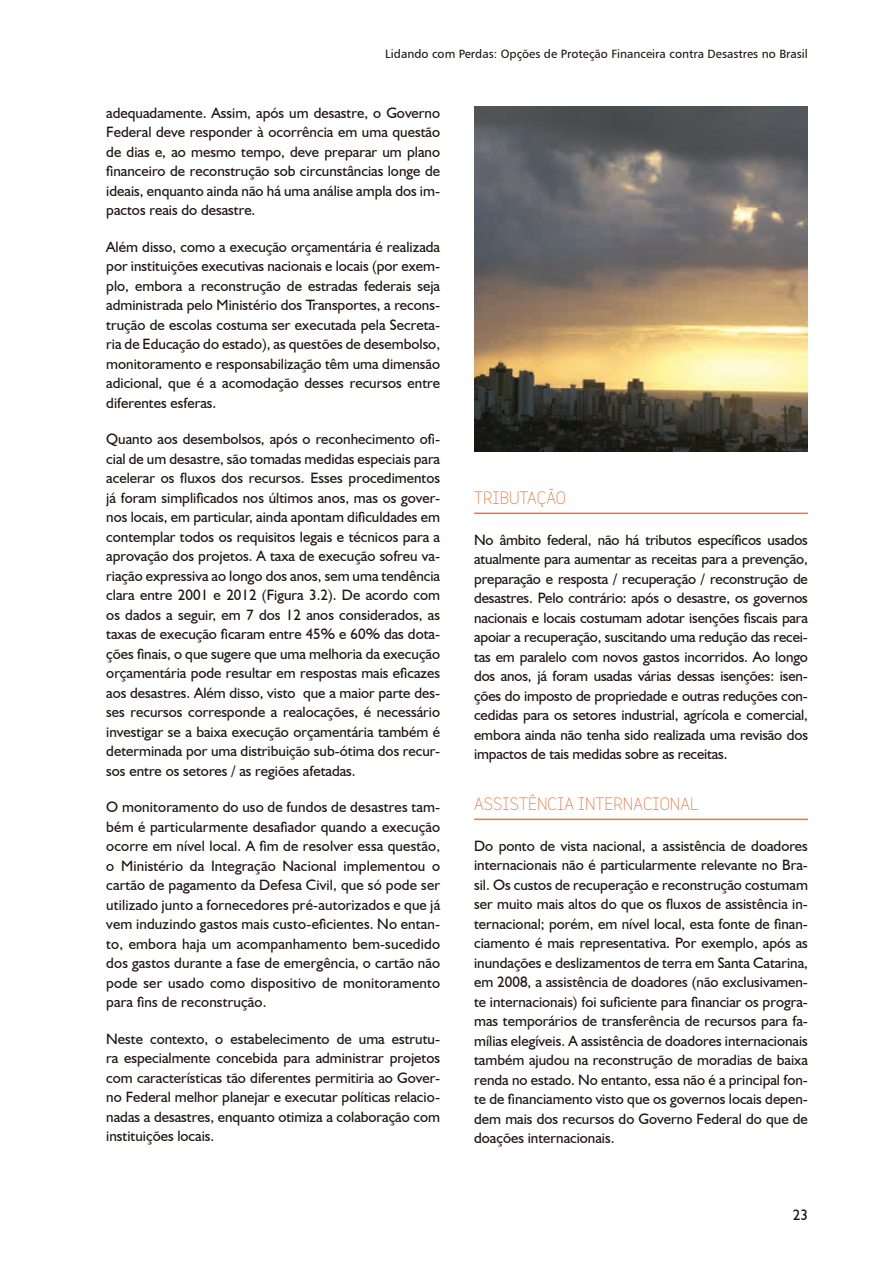
<style>
.page{position:relative;width:893px;height:1263px;background:#fff}
.page>*{position:absolute;margin:0;border:0;box-sizing:border-box;transform-origin:0 0}
.t1{font:16.5px "Variable";color:#ea773f}
.t2{font:15px/19.5px "Humanist 521 BT";color:#1f1410;text-align:justify}
.t3{font:12px "Humanist 777 BT Roman B";color:#1f1410}
</style>
<div class="page">
<hr style="left:474px;top:513px;width:334px;height:1px;background:#ea773f">
<hr style="left:474px;top:819px;width:334px;height:1px;background:#ea773f">
<img style="left:474px;top:106px;width:334px;height:345px">
<p class="t3" style="left:385px;top:46px;width:424px">Lidando com Perdas: Opções de Proteção Financeira contra Desastres no Brasil</p>
<p class="t2" style="left:106px;top:103px;width:335px">adequadamente. Assim, após um desastre, o Governo Federal deve responder à ocorrência em uma questão de dias e, ao mesmo tempo, deve preparar um plano financeiro de reconstrução sob circunstâncias longe de ideais, enquanto ainda não há uma análise ampla dos im&shy;pactos reais do desastre.</p>
<p class="t2" style="left:106px;top:237px;width:335px">Além disso, como a execução orçamentária é realizada por instituições executivas nacionais e locais (por exem&shy;plo, embora a reconstrução de estradas federais seja administrada pelo Ministério dos Transportes, a recons&shy;trução de escolas costuma ser executada pela Secreta&shy;ria de Educação do estado), as questões de desembolso, monitoramento e responsabilização têm uma dimensão adicional, que é a acomodação desses recursos entre diferentes esferas.</p>
<p class="t2" style="left:106px;top:429px;width:335px">Quanto aos desembolsos, após o reconhecimento ofi&shy;cial de um desastre, são tomadas medidas especiais para acelerar os fluxos dos recursos. Esses procedimentos já foram simplificados nos últimos anos, mas os gover&shy;nos locais, em particular, ainda apontam dificuldades em contemplar todos os requisitos legais e técnicos para a aprovação dos projetos. A taxa de execução sofreu va&shy;riação expressiva ao longo dos anos, sem uma tendência clara entre 2001 e 2012 (Figura 3.2). De acordo com os dados a seguir, em 7 dos 12 anos considerados, as taxas de execução ficaram entre 45% e 60% das dota&shy;ções finais, o que sugere que uma melhoria da execução orçamentária pode resultar em respostas mais eficazes aos desastres. Além disso, visto que a maior parte des&shy;ses recursos corresponde a realocações, é necessário investigar se a baixa execução orçamentária também é determinada por uma distribuição sub-ótima dos recur&shy;sos entre os setores / as regiões afetadas.</p>
<p class="t2" style="left:106px;top:797px;width:335px">O monitoramento do uso de fundos de desastres tam&shy;bém é particularmente desafiador quando a execução ocorre em nível local. A fim de resolver essa questão, o Ministério da Integração Nacional implementou o cartão de pagamento da Defesa Civil, que só pode ser utilizado junto a fornecedores pré-autorizados e que já vem induzindo gastos mais custo-eficientes. No entan&shy;to, embora haja um acompanhamento bem-sucedido dos gastos durante a fase de emergência, o cartão não pode ser usado como dispositivo de monitoramento para fins de reconstrução.</p>
<p class="t2" style="left:106px;top:1029px;width:335px">Neste contexto, o estabelecimento de uma estrutu&shy;ra especialmente concebida para administrar projetos com características tão diferentes permitiria ao Gover&shy;no Federal melhor planejar e executar políticas relacio&shy;nadas a desastres, enquanto otimiza a colaboração com instituições locais.</p>
<p class="t1" style="left:474px;top:485px;width:93px">TRIBUTAÇÃO</p>
<p class="t2" style="left:474px;top:530px;width:335px">No âmbito federal, não há tributos específicos usados atualmente para aumentar as receitas para a prevenção, preparação e resposta / recuperação / reconstrução de desastres. Pelo contrário: após o desastre, os governos nacionais e locais costumam adotar isenções fiscais para apoiar a recuperação, suscitando uma redução das recei&shy;tas em paralelo com novos gastos incorridos. Ao longo dos anos, já foram usadas várias dessas isenções: isen&shy;ções do imposto de propriedade e outras reduções con&shy;cedidas para os setores industrial, agrícola e comercial, embora ainda não tenha sido realizada uma revisão dos impactos de tais medidas sobre as receitas.</p>
<p class="t1" style="left:474px;top:791px;width:226px">ASSISTÊNCIA INTERNACIONAL</p>
<p class="t2" style="left:474px;top:836px;width:335px">Do ponto de vista nacional, a assistência de doadores internacionais não é particularmente relevante no Bra&shy;sil. Os custos de recuperação e reconstrução costumam ser muito mais altos do que os fluxos de assistência in&shy;ternacional; porém, em nível local, esta fonte de finan&shy;ciamento é mais representativa. Por exemplo, após as inundações e deslizamentos de terra em Santa Catarina, em 2008, a assistência de doadores (não exclusivamen&shy;te internacionais) foi suficiente para financiar os progra&shy;mas temporários de transferência de recursos para fa&shy;mílias elegíveis. A assistência de doadores internacionais também ajudou na reconstrução de moradias de baixa renda no estado. No entanto, essa não é a principal fon&shy;te de financiamento visto que os governos locais depen&shy;dem mais dos recursos do Governo Federal do que de doações internacionais.</p>
<p class="t2" style="left:793px;top:1205px;width:17px">23</p>
</div>
